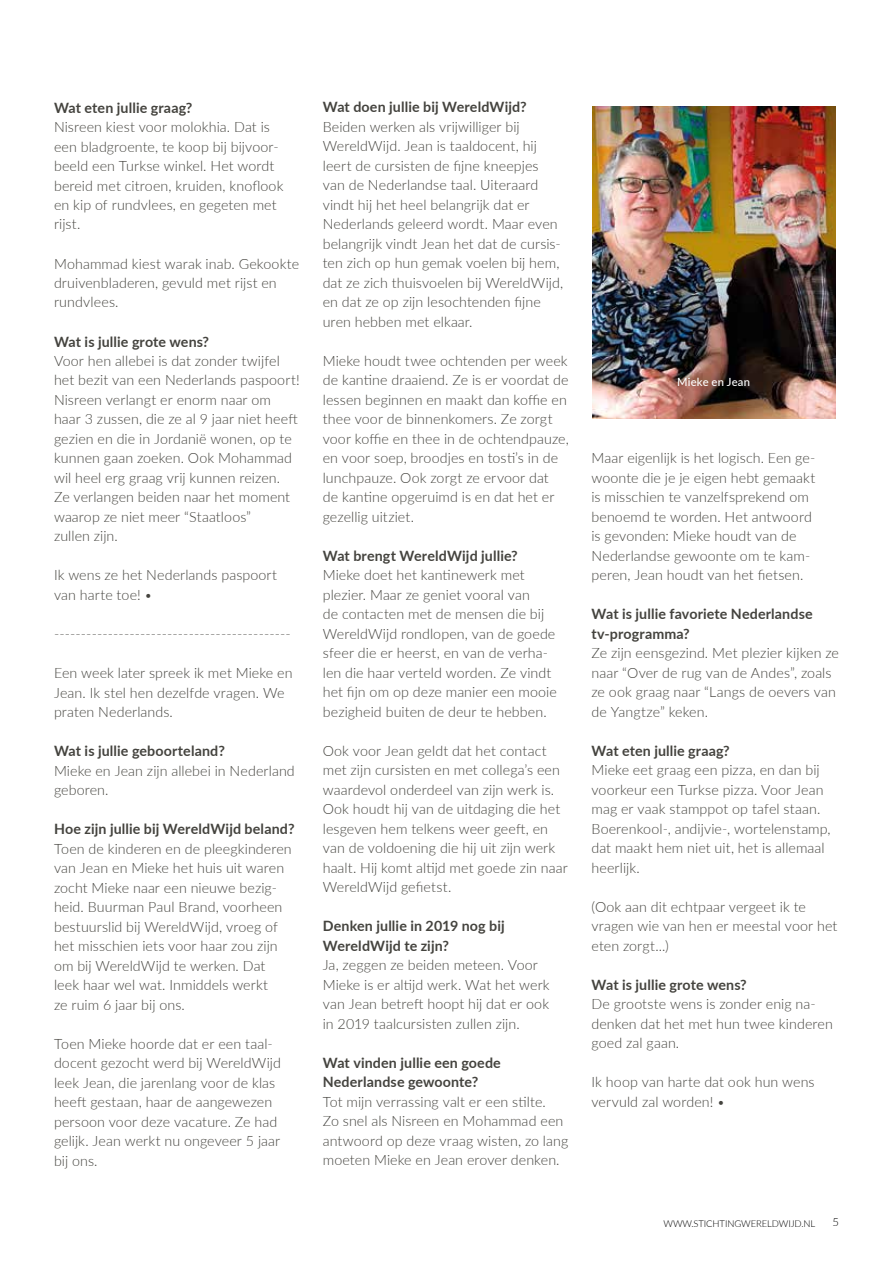
<style>
.page{position:relative;width:893px;height:1263px;background:#fff}
.page>*{position:absolute;margin:0;border:0;box-sizing:border-box;transform-origin:0 0}
.t1{font:300 14.25px/19.5px "Lato";letter-spacing:.005em;color:#44433e}
.t2{font:700 14.25px/19.5px "Lato";letter-spacing:.01em;color:#44433e}
.t3{font:500 11.25px "Lato";letter-spacing:.02em;color:#fff}
.t4{font:300 11.25px "Lato";color:#000}
.t5{font:300 9.45px "Lato";letter-spacing:-.01em;color:#000}
.s1{font-size:13.5px}
</style>
<div class="page">
<img style="left:592px;top:107px;width:243px;height:311px">
<p class="t2" style="left:54px;top:97px;width:140px">Wat eten jullie graag?</p>
<p class="t1" style="left:54px;top:117px;width:231px">Nisreen kiest voor molokhia. Dat is een bladgroente, te koop bij bijvoor&shy;beeld een Turkse winkel. Het wordt bereid met citroen, kruiden, knoflook en kip of rundvlees, en gegeten met rijst.</p>
<p class="t1" style="left:54px;top:253px;width:247px">Mohammad kiest warak inab. Gekookte druivenbladeren, gevuld met rijst en rundvlees.</p>
<p class="t2" style="left:54px;top:331px;width:157px">Wat is jullie grote wens?</p>
<p class="t1" style="left:54px;top:351px;width:247px">Voor hen allebei is dat zonder twijfel het bezit van een Nederlands paspoort!<br>Nisreen verlangt er enorm naar om haar 3 zussen, die ze al 9 jaar niet heeft gezien en die in Jordanië wonen, op te kunnen gaan zoeken. Ook Mohammad wil heel erg graag vrij kunnen reizen.<br>Ze verlangen beiden naar het moment waarop ze niet meer “Staatloos”<br>zullen zijn.</p>
<p class="t1" style="left:54px;top:565px;width:225px">Ik wens ze het Nederlands paspoort van harte toe! <span class="s1">•</span></p>
<p class="t1" style="left:54px;top:624px;width:238px">--------------------------------------------</p>
<p class="t1" style="left:54px;top:663px;width:240px">Een week later spreek ik met Mieke en<br>Jean. Ik stel hen dezelfde vragen. We praten Nederlands.</p>
<p class="t2" style="left:54px;top:740px;width:172px">Wat is jullie geboorteland?</p>
<p class="t1" style="left:54px;top:760px;width:242px">Mieke en Jean zijn allebei in Nederland geboren.</p>
<p class="t2" style="left:54px;top:818px;width:242px">Hoe zijn jullie bij WereldWijd beland?</p>
<p class="t1" style="left:54px;top:838px;width:239px">Toen de kinderen en de pleegkinderen van Jean en Mieke het huis uit waren zocht Mieke naar een nieuwe bezig&shy;heid. Buurman Paul Brand, voorheen bestuurslid bij WereldWijd, vroeg of het misschien iets voor haar zou zijn om bij WereldWijd te werken. Dat leek haar wel wat. Inmiddels werkt<br>ze ruim 6 jaar bij ons.</p>
<p class="t1" style="left:54px;top:1033px;width:228px">Toen Mieke hoorde dat er een taal&shy;docent gezocht werd bij WereldWijd leek Jean, die jarenlang voor de klas heeft gestaan, haar de aangewezen persoon voor deze vacature. Ze had gelijk. Jean werkt nu ongeveer 5 jaar bij ons.</p>
<p class="t2" style="left:323px;top:97px;width:206px">Wat doen jullie bij WereldWijd?</p>
<p class="t1" style="left:323px;top:116px;width:242px">Beiden werken als vrijwilliger bij WereldWijd. Jean is taaldocent, hij leert de cursisten de fijne kneepjes van de Nederlandse taal. Uiteraard vindt hij het heel belangrijk dat er Nederlands geleerd wordt. Maar even belangrijk vindt Jean het dat de cursis&shy;ten zich op hun gemak voelen bij hem, dat ze zich thuisvoelen bij WereldWijd, en dat ze op zijn lesochtenden fijne uren hebben met elkaar.</p>
<p class="t1" style="left:323px;top:350px;width:248px">Mieke houdt twee ochtenden per week de kantine draaiend. Ze is er voordat de lessen beginnen en maakt dan koffie en thee voor de binnenkomers. Ze zorgt voor koffie en thee in de ochtendpauze, en voor soep, broodjes en tosti’s in de lunchpauze. Ook zorgt ze ervoor dat<br>de kantine opgeruimd is en dat het er gezellig uitziet.</p>
<p class="t2" style="left:323px;top:545px;width:197px">Wat brengt WereldWijd jullie?</p>
<p class="t1" style="left:323px;top:565px;width:236px">Mieke doet het kantinewerk met plezier. Maar ze geniet vooral van<br>de contacten met de mensen die bij WereldWijd rondlopen, van de goede sfeer die er heerst, en van de verha&shy;len die haar verteld worden. Ze vindt het fijn om op deze manier een mooie bezigheid buiten de deur te hebben.</p>
<p class="t1" style="left:323px;top:740px;width:247px">Ook voor Jean geldt dat het contact met zijn cursisten en met collega’s een waardevol onderdeel van zijn werk is.<br>Ook houdt hij van de uitdaging die het lesgeven hem telkens weer geeft, en van de voldoening die hij uit zijn werk haalt. Hij komt altijd met goede zin naar WereldWijd gefietst.</p>
<p class="t2" style="left:323px;top:916px;width:184px">Denken jullie in 2019 nog bij<br>WereldWijd te zijn?</p>
<p class="t1" style="left:323px;top:955px;width:228px">Ja, zeggen ze beiden meteen. Voor Mieke is er altijd werk. Wat het werk van Jean betreft hoopt hij dat er ook in 2019 taalcursisten zullen zijn.</p>
<p class="t2" style="left:323px;top:1052px;width:180px">Wat vinden jullie een goede<br>Nederlandse gewoonte?</p>
<p class="t1" style="left:323px;top:1091px;width:247px">Tot mijn verrassing valt er een stilte.<br>Zo snel als Nisreen en Mohammad een antwoord op deze vraag wisten, zo lang moeten Mieke en Jean erover denken.</p>
<p class="t3" style="left:677px;top:373px;width:74px">Mieke en Jean</p>
<p class="t1" style="left:591px;top:448px;width:225px">Maar eigenlijk is het logisch. Een ge&shy;woonte die je je eigen hebt gemaakt is misschien te vanzelfsprekend om benoemd te worden. Het antwoord is gevonden: Mieke houdt van de Nederlandse gewoonte om te kam&shy;peren, Jean houdt van het fietsen.</p>
<p class="t2" style="left:591px;top:604px;width:223px">Wat is jullie favoriete Nederlandse tv-programma?</p>
<p class="t1" style="left:591px;top:643px;width:249px">Ze zijn eensgezind. Met plezier kijken ze naar “Over de rug van de Andes”, zoals ze ook graag naar “Langs de oevers van de Yangtze” keken.</p>
<p class="t2" style="left:591px;top:740px;width:140px">Wat eten jullie graag?</p>
<p class="t1" style="left:591px;top:760px;width:241px">Mieke eet graag een pizza, en dan bij voorkeur een Turkse pizza. Voor Jean mag er vaak stamppot op tafel staan.<br>Boerenkool-, andijvie-, wortelenstamp, dat maakt hem niet uit, het is allemaal heerlijk.</p>
<p class="t1" style="left:591px;top:896px;width:247px">(Ook aan dit echtpaar vergeet ik te vragen wie van hen er meestal voor het eten zorgt...)</p>
<p class="t2" style="left:591px;top:974px;width:157px">Wat is jullie grote wens?</p>
<p class="t1" style="left:591px;top:994px;width:243px">De grootste wens is zonder enig na&shy;denken dat het met hun twee kinderen goed zal gaan.</p>
<p class="t1" style="left:591px;top:1072px;width:225px">Ik hoop van harte dat ook hun wens vervuld zal worden! <span class="s1">•</span></p>
<p class="t5" style="left:663px;top:1217px;width:153px">WWW.STICHTINGWERELDWIJD.NL</p>
<p class="t4" style="left:832px;top:1214px;width:8px">5</p>
</div>
